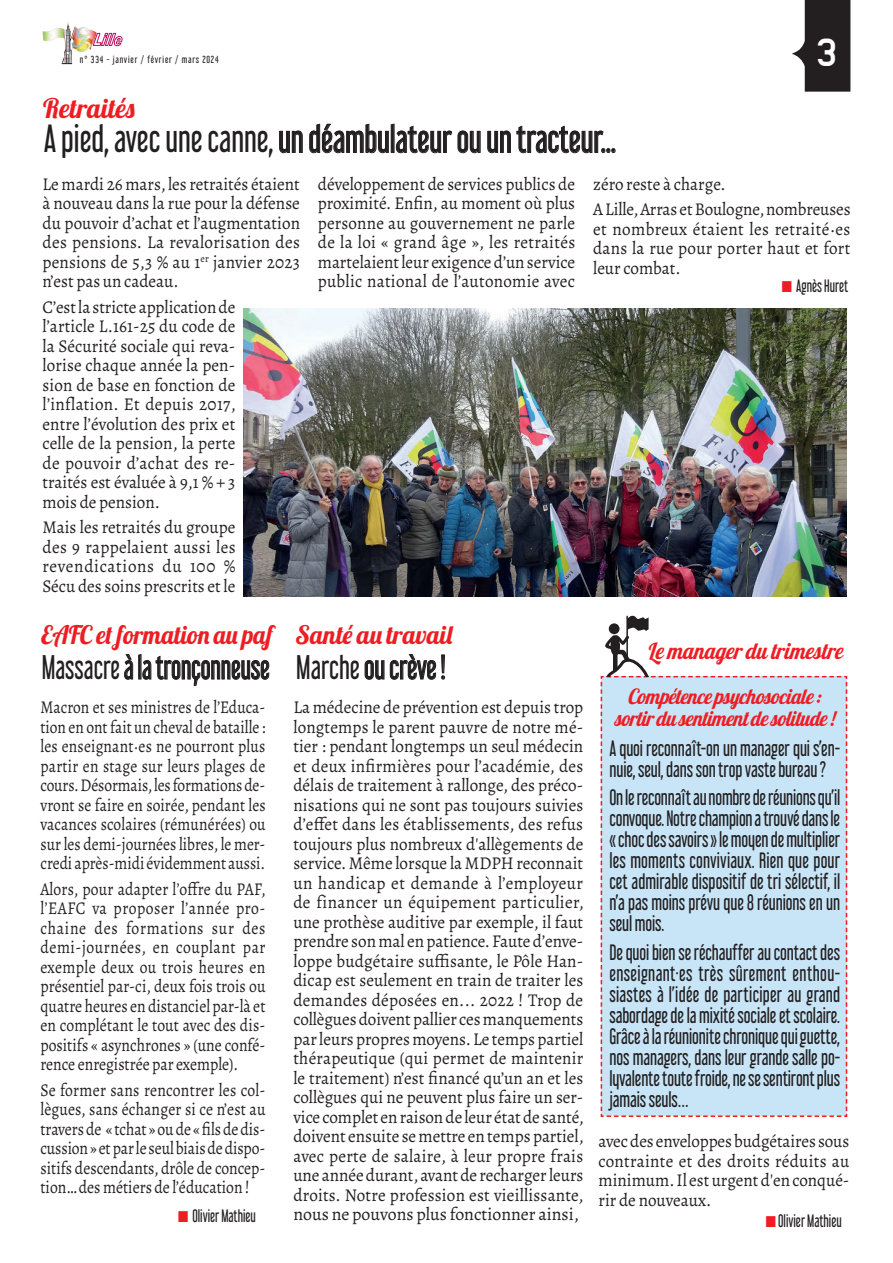
<style>
.page{position:relative;width:893px;height:1263px;background:#fff}
.page>*{position:absolute;margin:0;border:0;box-sizing:border-box;transform-origin:0 0}
.t1{font:39px "Lastwaerkbold";color:#fff}
.t2{font:34.5px "Libel Suit Rg";color:#231f20;scale:.92 1}
.t3{font:30px "Libel Suit Rg";color:#231f20;scale:.85 1}
.t4{font:27px "Lobster 1.4";color:#ee1d23}
.t5{font:25.5px "Lobster 1.4";color:#ee1d23;scale:.96 1}
.t6{font:22.5px "Lobster 1.4";color:#ee1d23;scale:.93 1}
.t7{font:21px/22.5px "Lobster 1.4";letter-spacing:-.02em;color:#ee1d23;text-align:center;scale:.93 1}
.t8{font:19.5px/21px "Libel Suit Rg";letter-spacing:-.005em;color:#231f20;text-align:justify;scale:.9 1}
.t9{font:18px/19.5px "Alegreya";color:#231f20;text-align:justify;scale:.95 1}
.t10{font:18px/19.5px "Alegreya";color:#231f20;text-align:justify;scale:.87 1}
.t11{font:18px/19.5px "Alegreya";color:#231f20;text-align:justify;scale:.86 1}
.t12{font:15.75px "Libel Suit Rg";color:#231f20;scale:.85 1}
.t13{font:9px "Libel Suit Rg";letter-spacing:.09em;color:#231f20}
.s1{color:#ee1d23}
</style>
<div class="page">
<svg style="left:792px;top:0;width:58px;height:92px"></svg>
<img style="left:42px;top:22px;width:55px;height:42px">
<svg style="left:93px;top:33px;width:29px;height:13px"></svg>
<img style="left:244px;top:309px;width:603px;height:287px">
<svg style="left:601px;top:616px;width:246px;height:501px;background:#cce6f5"></svg>
<div style="left:610px;top:636px;width:10px;height:20px;background:#231f20;border-radius:50%"></div>
<p class="t13" style="left:80px;top:53px;width:140px">n° 334 - janvier / février / mars 2024</p>
<h3 class="t4" style="left:43px;top:91px;width:93px">Retraités</h3>
<h2 class="t2" style="left:44px;top:111px;width:623px">A pied, avec une canne, un déambulateur ou un tracteur...</h2>
<h1 class="t1" style="left:816px;top:28px;width:22px">3</h1>
<p class="t9" style="left:43px;top:174px;width:273px">Le mardi 26 mars, les retraités étaient à nouveau dans la rue pour la défense du pouvoir d’achat et l’augmentation des pensions. La revalorisation des pensions de 5,3 % au 1<sup>er</sup> janvier 2023 n’est pas un cadeau.</p>
<p class="t9" style="left:43px;top:297px;width:205px">C’est la stricte application de l’article L.161-25 du code de la Sécurité sociale qui reva&shy;lorise chaque année la pen&shy;sion de base en fonction de l’inflation. Et depuis 2017, entre l’évolution des prix et celle de la pension, la perte de pouvoir d’achat des re&shy;traités est évaluée à 9,1 % + 3 mois de pension.</p>
<p class="t9" style="left:43px;top:517px;width:205px">Mais les retraités du groupe des 9 rappelaient aussi les revendications du 100 % Sécu des soins prescrits et le</p>
<p class="t9" style="left:318px;top:174px;width:272px">développement de services publics de proximité. Enfin, au moment où plus personne au gouvernement ne parle de la loi « grand âge », les retraités martelaient leur exigence d’un service public national de l’autonomie avec</p>
<p class="t9" style="left:593px;top:171px;width:272px;line-height:25.5px">zéro reste à charge.<br>A Lille, Arras et Boulogne, nombreuses</p>
<p class="t9" style="left:593px;top:219px;width:272px">et nombreux étaient les retraité.es dans la rue pour porter haut et fort leur combat.</p>
<p class="t12" style="left:782px;top:273px;width:79px"><span class="s1">■</span> Agnès Huret</p>
<h3 class="t5" style="left:41px;top:618px;width:430px">EAFC et formation au paf Santé au travail</h3>
<h3 class="t3" style="left:42px;top:643px;width:476px">Massacre à la tronçonneuse Marche ou crève !</h3>
<p class="t11" style="left:40px;top:697px;width:263px">Macron et ses ministres de l’Educa&shy;tion en ont fait un cheval de bataille : les enseignant.es ne pourront plus partir en stage sur leurs plages de cours. Désormais, les formations de&shy;vront se faire en soirée, pendant les vacances scolaires (rémunérées) ou sur les demi-journées libres, le mer&shy;credi après-midi évidemment aussi.</p>
<p class="t10" style="left:40px;top:879px;width:260px">Alors, pour adapter l’offre du PAF, l’EAFC va proposer l’année pro&shy;chaine des formations sur des demi-journées, en couplant par exemple deux ou trois heures en présentiel par-ci, deux fois trois ou quatre heures en distanciel par-là et en complétant le tout avec des dis&shy;positifs « asynchrones » (une confé&shy;rence enregistrée par exemple).</p>
<p class="t10" style="left:40px;top:1080px;width:260px">Se former sans rencontrer les col&shy;lègues, sans échanger si ce n’est au travers de « tchat » ou de « fils de dis&shy;cussion » et par le seul biais de dispo&shy;sitifs descendants, drôle de concep&shy;tion… des métiers de l’éducation !</p>
<p class="t12" style="left:178px;top:1203px;width:93px"><span class="s1">■</span> Olivier Mathieu</p>
<p class="t9" style="left:293px;top:697px;width:307px">La médecine de prévention est depuis trop longtemps le parent pauvre de notre mé&shy;tier : pendant longtemps un seul médecin et deux infirmières pour l’académie, des délais de traitement à rallonge, des préco&shy;nisations qui ne sont pas toujours suivies d’effet dans les établissements, des refus toujours plus nombreux d'allègements de service. Même lorsque la MDPH reconnait un handicap et demande à l’employeur de financer un équipement particulier, une prothèse auditive par exemple, il faut prendre son mal en patience. Faute d’enve&shy;loppe budgétaire suffisante, le Pôle Han&shy;dicap est seulement en train de traiter les demandes déposées en... 2022 ! Trop de collègues doivent pallier ces manquements par leurs propres moyens. Le temps partiel thérapeutique (qui permet de maintenir le traitement) n’est financé qu’un an et les collègues qui ne peuvent plus faire un ser&shy;vice complet en raison de leur état de santé, doivent ensuite se mettre en temps partiel, avec perte de salaire, à leur propre frais une année durant, avant de recharger leurs droits. Notre profession est vieillissante, nous ne pouvons plus fonctionner ainsi,</p>
<p class="t6" style="left:647px;top:636px;width:215px">Le manager du trimestre</p>
<p class="t7" style="left:614px;top:684px;width:238px">Compétence psychosociale : sortir du sentiment de solitude !</p>
<p class="t8" style="left:609px;top:735px;width:258px">A quoi reconnaît-on un manager qui s’en&shy;nuie, seul, dans son trop vaste bureau ?</p>
<p class="t8" style="left:609px;top:785px;width:258px">On le reconnaît au nombre de réunions qu’il convoque. Notre champion a trouvé dans le « choc des savoirs » le moyen de multiplier les moments conviviaux. Rien que pour cet admirable dispositif de tri sélectif, il n’a pas moins prévu que 8 réunions en un seul mois.</p>
<p class="t8" style="left:609px;top:940px;width:258px">De quoi bien se réchauffer au contact des enseignant·es très sûrement enthou&shy;siastes à l’idée de participer au grand sabordage de la mixité sociale et scolaire.<br>Grâce à la réunionite chronique qui guette, nos managers, dans leur grande salle po&shy;lyvalente toute froide, ne se sentiront plus jamais seuls…</p>
<p class="t9" style="left:598px;top:1131px;width:266px">avec des enveloppes budgétaires sous contrainte et des droits réduits au minimum. Il est urgent d'en conqué&shy;rir de nouveaux.</p>
<p class="t12" style="left:766px;top:1208px;width:91px"><span class="s1">■</span> Olivier Mathieu</p>
</div>
